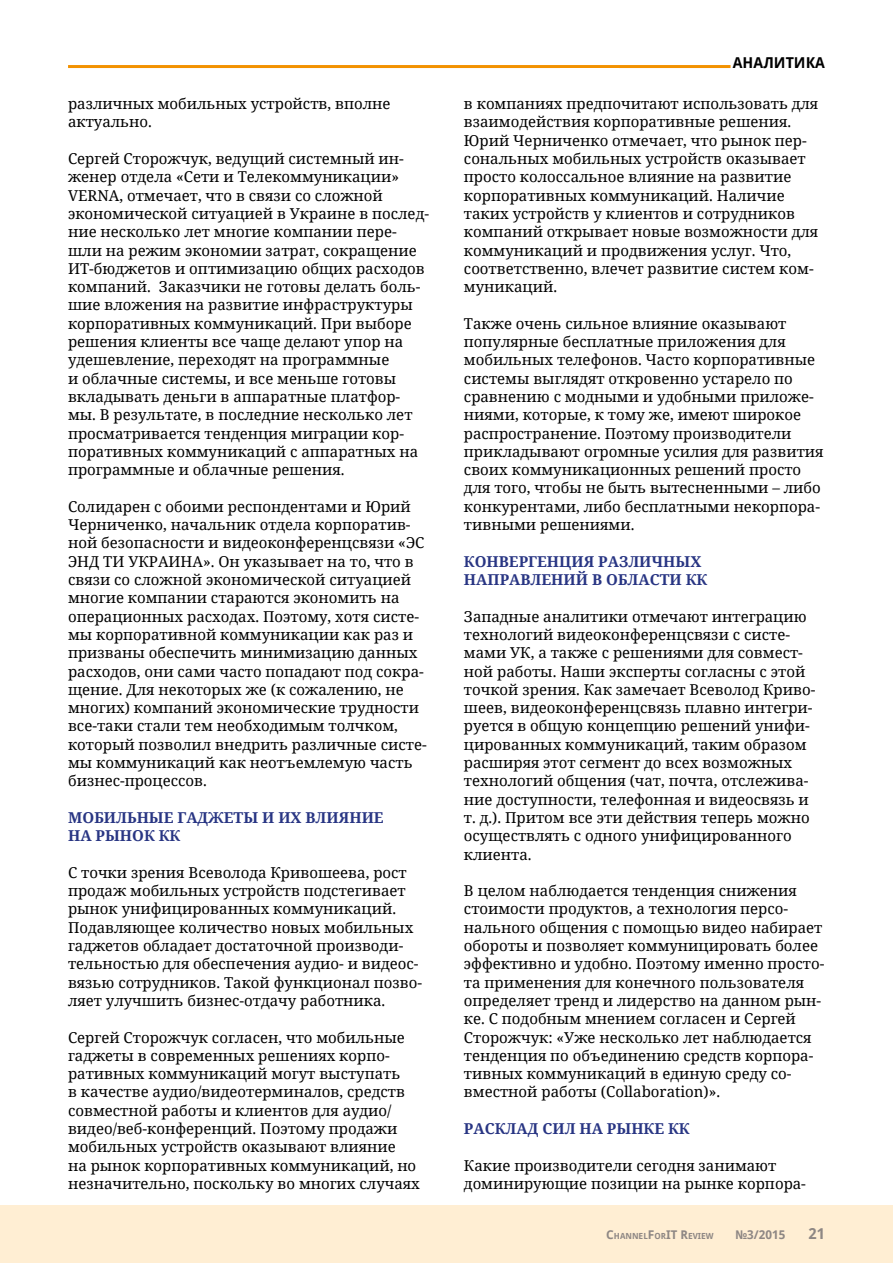
<style>
.page{position:relative;width:893px;height:1263px;background:#fff}
.page>*{position:absolute;margin:0;border:0;box-sizing:border-box;transform-origin:0 0}
.t1{font:15px/18.3px "Noto Serif";color:#000}
.t2{font:700 15px/18.3px "Noto Serif";color:#283583}
.t3{font:700 15px "Droid Sans";color:#000}
.t4{font:700 15px "Droid Sans";color:#8e8784}
.t5{font:700 12px "Droid Sans";color:#8e8784}
.t6{font:700 8.4px "Droid Sans";color:#8e8784}
.s1{font-size:12px}
</style>
<div class="page">
<div style="left:0;top:1206px;width:893px;height:57px;background:#ffeed3"></div>
<hr style="left:68px;top:65px;width:662px;height:3px;background:#f39200">
<p class="t1" style="left:68px;top:94px;width:324px">различных мобильных устройств, вполне актуально.</p>
<p class="t1" style="left:68px;top:149px;width:362px">Сергей Сторожчук, ведущий системный ин&shy;женер отдела «Сети и Телекоммуникации» VERNA, отмечает, что в связи со сложной экономической ситуацией в Украине в послед&shy;ние несколько лет многие компании пере&shy;шли на режим экономии затрат, сокращение ИТ-бюджетов и оптимизацию общих расходов компаний. Заказчики не готовы делать боль&shy;шие вложения на развитие инфраструктуры корпоративных коммуникаций. При выборе решения клиенты все чаще делают упор на удешевление, переходят на программные<br>и облачные системы, и все меньше готовы вкладывать деньги в аппаратные платфор&shy;мы. В результате, в последние несколько лет просматривается тенденция миграции кор&shy;поративных коммуникаций с аппаратных на программные и облачные решения.</p>
<p class="t1" style="left:68px;top:497px;width:360px">Солидарен с обоими респондентами и Юрий Черниченко, начальник отдела корпоратив&shy;ной безопасности и видеоконференцсвязи «ЭС ЭНД ТИ УКРАИНА». Он указывает на то, что в связи со сложной экономической ситуацией многие компании стараются экономить на операционных расходах. Поэтому, хотя систе&shy;мы корпоративной коммуникации как раз и призваны обеспечить минимизацию данных расходов, они сами часто попадают под сокра&shy;щение. Для некоторых же (к сожалению, не многих) компаний экономические трудности все-таки стали тем необходимым толчком, который позволил внедрить различные систе&shy;мы коммуникаций как неотъемлемую часть бизнес-процессов.</p>
<p class="t2" style="left:68px;top:808px;width:317px">МОБИЛЬНЫЕ ГАДЖЕТЫ И ИХ ВЛИЯНИЕ<br>НА РЫНОК КК</p>
<p class="t1" style="left:68px;top:863px;width:356px">С точки зрения Всеволода Кривошеева, рост продаж мобильных устройств подстегивает рынок унифицированных коммуникаций.<br>Подавляющее количество новых мобильных гаджетов обладает достаточной производи&shy;тельностью для обеспечения аудио- и видеос&shy;вязью сотрудников. Такой функционал позво&shy;ляет улучшить бизнес-отдачу работника.</p>
<p class="t1" style="left:68px;top:1027px;width:353px">Сергей Сторожчук согласен, что мобильные гаджеты в современных решениях корпо&shy;ративных коммуникаций могут выступать<br>в качестве аудио/видеотерминалов, средств совместной работы и клиентов для аудио/ видео/веб-конференций. Поэтому продажи мобильных устройств оказывают влияние<br>на рынок корпоративных коммуникаций, но незначительно, поскольку во многих случаях</p>
<p class="t3" style="left:733px;top:53px;width:94px">АНАЛИТИКА</p>
<p class="t1" style="left:464px;top:94px;width:356px">в компаниях предпочитают использовать для взаимодействия корпоративные решения.<br>Юрий Черниченко отмечает, что рынок пер&shy;сональных мобильных устройств оказывает просто колоссальное влияние на развитие корпоративных коммуникаций. Наличие таких устройств у клиентов и сотрудников компаний открывает новые возможности для коммуникаций и продвижения услуг. Что, соответственно, влечет развитие систем ком&shy;муникаций.</p>
<p class="t1" style="left:464px;top:314px;width:361px">Также очень сильное влияние оказывают популярные бесплатные приложения для мобильных телефонов. Часто корпоративные системы выглядят откровенно устарело по сравнению с модными и удобными приложе&shy;ниями, которые, к тому же, имеют широкое распространение. Поэтому производители прикладывают огромные усилия для развития своих коммуникационных решений просто для того, чтобы не быть вытесненными – либо конкурентами, либо бесплатными некорпора&shy;тивными решениями.</p>
<p class="t2" style="left:464px;top:552px;width:245px">КОНВЕРГЕНЦИЯ РАЗЛИЧНЫХ<br>НАПРАВЛЕНИЙ В ОБЛАСТИ КК</p>
<p class="t1" style="left:464px;top:606px;width:353px">Западные аналитики отмечают интеграцию технологий видеоконференцсвязи с систе&shy;мами УК, а также с решениями для совмест&shy;ной работы. Наши эксперты согласны с этой точкой зрения. Как замечает Всеволод Криво&shy;шеев, видеоконференцсвязь плавно интегри&shy;руется в общую концепцию решений унифи&shy;цированных коммуникаций, таким образом расширяя этот сегмент до всех возможных технологий общения (чат, почта, отслежива&shy;ние доступности, телефонная и видеосвязь и т. д.). Притом все эти действия теперь можно осуществлять с одного унифицированного клиента.</p>
<p class="t1" style="left:464px;top:881px;width:362px">В целом наблюдается тенденция снижения стоимости продуктов, а технология персо&shy;нального общения с помощью видео набирает обороты и позволяет коммуницировать более эффективно и удобно. Поэтому именно просто&shy;та применения для конечного пользователя определяет тренд и лидерство на данном рын&shy;ке. С подобным мнением согласен и Сергей Сторожчук: «Уже несколько лет наблюдается тенденция по объединению средств корпора&shy;тивных коммуникаций в единую среду со&shy;вместной работы (Collaboration)».</p>
<p class="t2" style="left:464px;top:1119px;width:227px">РАСКЛАД СИЛ НА РЫНКЕ КК</p>
<p class="t1" style="left:464px;top:1155px;width:343px">Какие производители сегодня занимают доминирующие позиции на рынке корпора-</p>
<p class="t6" style="left:606px;top:1231px;width:109px"><span class="s1">С</span>HANNEL<span class="s1">F</span>OR<span class="s1">IT R</span>EVIEW</p>
<p class="t5" style="left:735px;top:1227px;width:51px">№3/2015</p>
<p class="t4" style="left:808px;top:1224px;width:18px">21</p>
</div>
